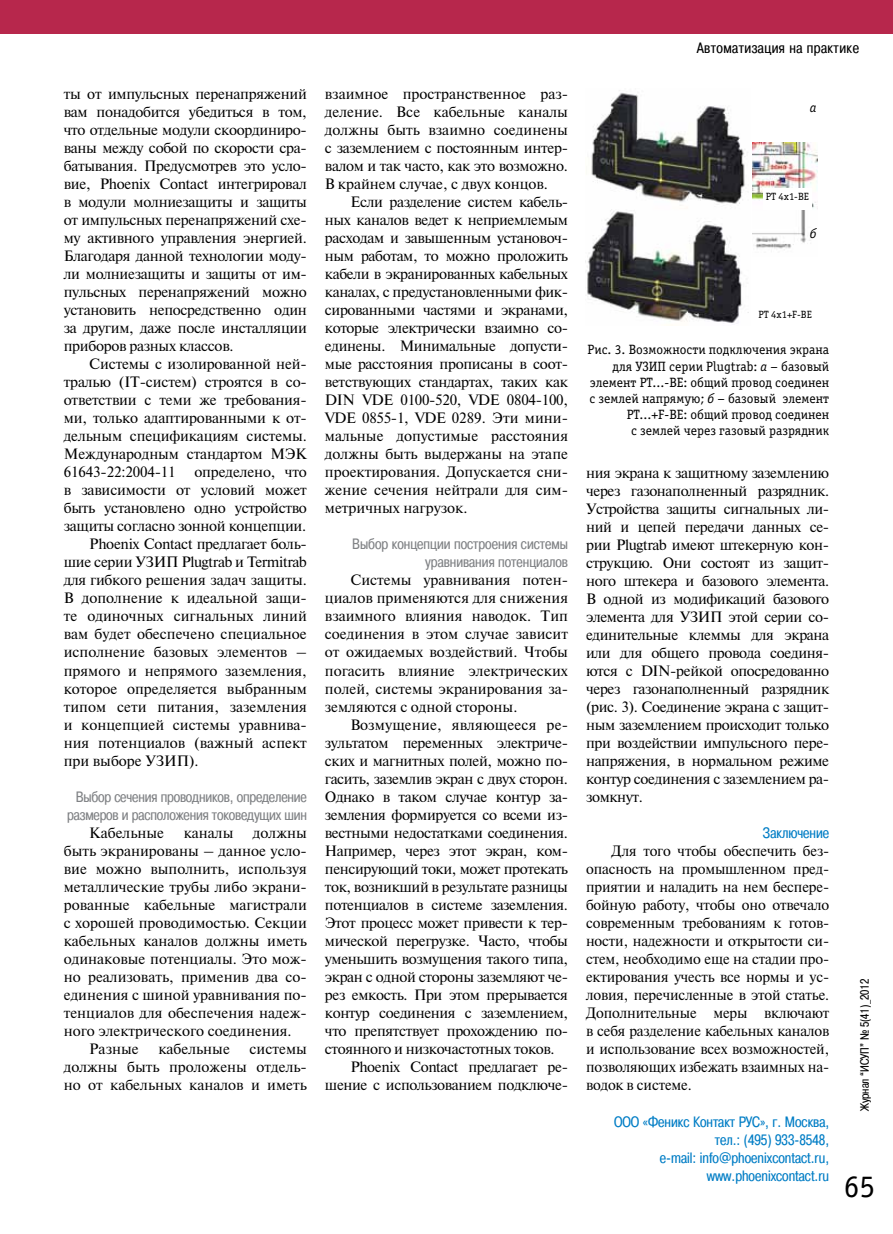
<style>
.page{position:relative;width:893px;height:1234px;background:#fff}
.page>*{position:absolute;margin:0;border:0;box-sizing:border-box;transform-origin:0 0}
.t1{font:31.5px "Officina Serif C";color:#000}
.t2{font:15px/18px "Newton";letter-spacing:-.01em;color:#000;text-align:justify}
.t3{font:15px/18px "Pragmatica Cond C";letter-spacing:-.01em;color:#808285;text-align:center}
.t4{font:15px/18px "Pragmatica Cond C";color:#007dc5;text-align:right}
.t5{font:15px "Newton";letter-spacing:.01em;color:#000}
.t6{font:15px "Pragmatica Cond C";letter-spacing:.03em;color:#000}
.t7{font:13.5px/16.2px "Officina Serif C";color:#000;text-align:right}
.t8{font:italic 13.5px "Officina Serif C";color:#000}
.t9{font:12px "Pragmatica Cond C";color:#000}
.t10{font:10.5px "Officina Serif C";color:#000}
.s1{font-style:italic}
</style>
<div class="page">
<div style="left:0;top:0;width:893px;height:34px;background:#b7274c"></div>
<img style="left:586px;top:90px;width:163px;height:234px">
<img style="left:753px;top:142px;width:64px;height:107px">
<div style="left:763px;top:188px;width:49px;height:21px;background:#fff"></div>
<p class="t2" style="left:64px;top:84px;width:245px">ты от импульсных перенапряжений вам понадобится убедиться в том, что отдельные модули скоординиро&shy;ваны между собой по скорости сра&shy;батывания. Предусмотрев это усло&shy;вие, Phoenix Contact интегрировал в модули молниезащиты и защиты от импульсных перенапряжений схе&shy;му активного управления энергией.<br>Благодаря данной технологии моду&shy;ли молниезащиты и защиты от им&shy;пульсных перенапряжений можно установить непосредственно один за другим, даже после инсталляции приборов разных классов.</p>
<p class="t2" style="left:89px;top:354px;width:219px">Системы с изолированной ней-</p>
<p class="t2" style="left:64px;top:372px;width:245px">тралью (IT-систем) строятся в со-</p>
<p class="t2" style="left:64px;top:390px;width:245px">ответствии с теми же требования-</p>
<p class="t2" style="left:64px;top:408px;width:245px">ми, только адаптированными к от-</p>
<p class="t2" style="left:64px;top:426px;width:245px">дельным спецификациям системы.</p>
<p class="t2" style="left:64px;top:444px;width:245px">Международным стандартом МЭК</p>
<p class="t2" style="left:64px;top:462px;width:245px">61643-22:2004-11 определено, что</p>
<p class="t2" style="left:64px;top:480px;width:245px">в зависимости от условий может</p>
<p class="t2" style="left:64px;top:498px;width:245px">быть установлено одно устройство</p>
<p class="t2" style="left:64px;top:516px;width:244px">защиты согласно зонной концепции.</p>
<p class="t2" style="left:89px;top:534px;width:219px">Phoenix Contact предлагает боль-</p>
<p class="t2" style="left:64px;top:552px;width:245px">шие серии УЗИП Plugtrab и Termitrab</p>
<p class="t2" style="left:64px;top:570px;width:245px">для гибкого решения задач защиты.</p>
<p class="t2" style="left:64px;top:588px;width:245px">В дополнение к идеальной защи-</p>
<p class="t2" style="left:64px;top:606px;width:245px">те одиночных сигнальных линий</p>
<p class="t2" style="left:64px;top:624px;width:245px">вам будет обеспечено специальное</p>
<p class="t2" style="left:64px;top:642px;width:245px">исполнение базовых элементов –</p>
<p class="t2" style="left:64px;top:660px;width:245px">прямого и непрямого заземления,</p>
<p class="t2" style="left:64px;top:678px;width:245px">которое определяется выбранным</p>
<p class="t2" style="left:64px;top:696px;width:245px">типом сети питания, заземления</p>
<p class="t2" style="left:64px;top:714px;width:245px">и концепцией системы уравнива-</p>
<p class="t2" style="left:64px;top:732px;width:245px">ния потенциалов (важный аспект</p>
<p class="t2" style="left:64px;top:750px;width:136px">при выборе УЗИП).</p>
<p class="t3" style="left:67px;top:787px;width:241px">Выбор сечения проводников, определение размеров и расположения токоведущих шин</p>
<p class="t2" style="left:89px;top:822px;width:76px">Кабельные</p>
<p class="t2" style="left:184px;top:822px;width:51px">каналы</p>
<p class="t2" style="left:253px;top:822px;width:55px">должны</p>
<p class="t2" style="left:64px;top:840px;width:245px">быть экранированы – данное усло-</p>
<p class="t2" style="left:64px;top:858px;width:245px">вие можно выполнить, используя</p>
<p class="t2" style="left:64px;top:876px;width:245px">металлические трубы либо экрани-</p>
<p class="t2" style="left:64px;top:894px;width:245px">рованные кабельные магистрали</p>
<p class="t2" style="left:64px;top:912px;width:245px">с хорошей проводимостью. Секции</p>
<p class="t2" style="left:64px;top:930px;width:245px">кабельных каналов должны иметь</p>
<p class="t2" style="left:64px;top:948px;width:245px">одинаковые потенциалы. Это мож-</p>
<p class="t2" style="left:64px;top:966px;width:243px">но реализовать, применив два со-</p>
<p class="t2" style="left:64px;top:984px;width:245px">единения с шиной уравнивания по-</p>
<p class="t2" style="left:64px;top:1002px;width:245px">тенциалов для обеспечения надеж-</p>
<p class="t2" style="left:64px;top:1020px;width:229px">ного электрического соединения.</p>
<p class="t2" style="left:89px;top:1038px;width:51px">Разные</p>
<p class="t2" style="left:158px;top:1038px;width:73px">кабельные</p>
<p class="t2" style="left:64px;top:1038px;width:245px;text-indent:186px">системы должны быть проложены отдель&shy;но от кабельных каналов и иметь</p>
<p class="t2" style="left:325px;top:84px;width:245px">взаимное пространственное раз&shy;деление. Все кабельные каналы должны быть взаимно соединены с заземлением с постоянным интер&shy;валом и так часто, как это возможно.<br>В крайнем случае, с двух концов.</p>
<p class="t2" style="left:325px;top:192px;width:245px;text-indent:26px">Если разделение систем кабель&shy;ных каналов ведет к неприемлемым расходам и завышенным установоч&shy;ным работам, то можно проложить кабели в экранированных кабельных каналах, с предустановленными фик&shy;сированными частями и экранами, которые электрически взаимно со&shy;единены. Минимальные допусти&shy;мые расстояния прописаны в соот&shy;ветствующих стандартах, таких как DIN VDE 0100-520, VDE 0804-100, VDE 0855‑1, VDE 0289. Эти мини&shy;мальные допустимые расстояния должны быть выдержаны на этапе проектирования. Допускается сни&shy;жение сечения нейтрали для сим&shy;метричных нагрузок.</p>
<p class="t3" style="left:352px;top:535px;width:217px;text-align:right">Выбор концепции построения системы уравнивания потенциалов</p>
<p class="t2" style="left:325px;top:570px;width:245px;text-indent:26px">Системы уравнивания потен&shy;циалов применяются для снижения взаимного влияния наводок. Тип соединения в этом случае зависит от ожидаемых воздействий. Чтобы погасить влияние электрических полей, системы экранирования за&shy;земляются с одной стороны.</p>
<p class="t5" style="left:350px;top:713px;width:219px">Возмущение, являющееся ре-</p>
<p class="t2" style="left:325px;top:732px;width:245px">зультатом переменных электриче-</p>
<p class="t2" style="left:325px;top:750px;width:245px">ских и магнитных полей, можно по-</p>
<p class="t2" style="left:325px;top:768px;width:245px">гасить, заземлив экран с двух сторон.</p>
<p class="t2" style="left:325px;top:786px;width:245px">Однако в таком случае контур за-</p>
<p class="t2" style="left:325px;top:804px;width:245px">земления формируется со всеми из-</p>
<p class="t2" style="left:325px;top:822px;width:245px">вестными недостатками соединения.</p>
<p class="t2" style="left:325px;top:840px;width:245px">Например, через этот экран, ком-</p>
<p class="t2" style="left:325px;top:858px;width:245px">пенсирующий токи, может протекать</p>
<p class="t2" style="left:325px;top:876px;width:245px">ток, возникший в результате разницы</p>
<p class="t2" style="left:325px;top:894px;width:245px">потенциалов в системе заземления.</p>
<p class="t2" style="left:325px;top:912px;width:245px">Этот процесс может привести к тер-</p>
<p class="t2" style="left:325px;top:930px;width:245px">мической перегрузке. Часто, чтобы</p>
<p class="t2" style="left:325px;top:948px;width:245px">уменьшить возмущения такого типа,</p>
<p class="t2" style="left:325px;top:966px;width:245px">экран с одной стороны заземляют че-</p>
<p class="t2" style="left:325px;top:984px;width:245px">рез емкость. При этом прерывается</p>
<p class="t2" style="left:325px;top:1002px;width:245px">контур соединения с заземлением,</p>
<p class="t2" style="left:325px;top:1020px;width:245px">что препятствует прохождению по-</p>
<p class="t2" style="left:325px;top:1038px;width:231px">стоянного и низкочастотных токов.</p>
<p class="t2" style="left:350px;top:1056px;width:219px">Phoenix Contact предлагает ре-</p>
<p class="t2" style="left:325px;top:1074px;width:245px">шение с использованием подключе-</p>
<p class="t6" style="left:697px;top:39px;width:163px">Автоматизация на практике</p>
<p class="t8" style="left:810px;top:100px;width:8px">а</p>
<p class="t10" style="left:766px;top:191px;width:45px">PT 4x1-BE</p>
<p class="t8" style="left:810px;top:226px;width:8px">б</p>
<p class="t10" style="left:758px;top:308px;width:55px">PT 4x1+F-BE</p>
<p class="t7" style="left:588px;top:342px;width:243px">Рис. 3. Возможности подключения экрана для УЗИП серии Plugtrab: <span class="s1">а</span> – базовый элемент PT...-BE: общий провод соединен с землей напрямую; <span class="s1">б</span> – базовый элемент PT...+F-BE: общий провод соединен<br>с землей через газовый разрядник</p>
<p class="t2" style="left:586px;top:463px;width:245px">ния экрана к защитному заземлению через газонаполненный разрядник.<br>Устройства защиты сигнальных ли&shy;ний и цепей передачи данных се&shy;рии Plugtrab имеют штекерную кон&shy;струкцию. Они состоят из защит&shy;ного штекера и базового элемента.<br>В одной из модификаций базового элемента для УЗИП этой серии со&shy;единительные клеммы для экрана или для общего провода соединя&shy;ются с DIN-рейкой опосредованно через газонаполненный разрядник (рис. 3). Соединение экрана с защит&shy;ным заземлением происходит только при воздействии импульсного пере&shy;напряжения, в нормальном режиме контур соединения с заземлением ра&shy;зомкнут.</p>
<p class="t4" style="left:763px;top:823px;width:68px">Заключение</p>
<p class="t2" style="left:586px;top:841px;width:245px;text-indent:26px">Для того чтобы обеспечить без&shy;опасность на промышленном пред&shy;приятии и наладить на нем беспере&shy;бойную работу, чтобы оно отвечало современным требованиям к готов&shy;ности, надежности и открытости си&shy;стем, необходимо еще на стадии про&shy;ектирования учесть все нормы и ус&shy;ловия, перечисленные в этой статье.<br>Дополнительные меры включают в себя разделение кабельных каналов и использование всех возможностей, позволяющих избежать взаимных на&shy;водок в системе.</p>
<p class="t4" style="left:614px;top:1112px;width:217px">ООО «Феникс Контакт РУС», г. Москва, тел.: (495) 933‑8548,<br>e‑mail: info@phoenixcontact.ru, www.phoenixcontact.ru</p>
<p class="t9" style="left:858px;top:1110px;width:134px;rotate:-90deg">Журнал “ИСУП” № 5(41)_2012</p>
<h1 class="t1" style="left:844px;top:1168px;width:33px">65</h1>
</div>
